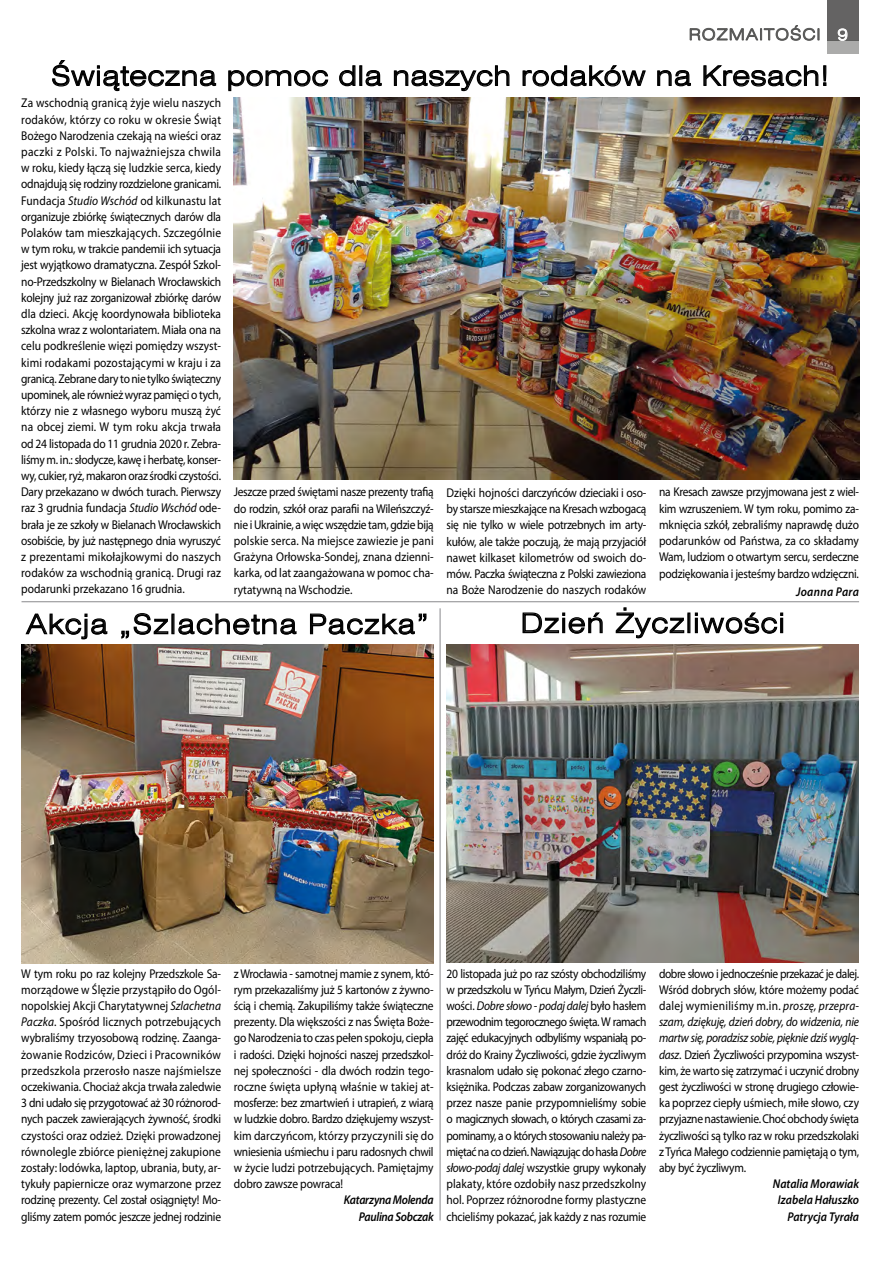
<style>
.page{position:relative;width:893px;height:1263px;background:#fff}
.page>*{position:absolute;margin:0;border:0;box-sizing:border-box;transform-origin:0 0}
.t1{font:27px "Swis 721 Lt Ex EU";letter-spacing:.03em;color:#000}
.t2{font:27px "Swis 721 Lt Ex EU";letter-spacing:.05em;color:#000}
.t3{font:15.75px "Swis 721 Lt Ex EU";letter-spacing:.075em;color:#575756}
.t4{font:12.75px/16.2px "Myriad Pro";letter-spacing:-.02em;color:#000;text-align:justify;scale:.9 1}
.t5{font:italic 600 12.75px/16.2px "Myriad Pro";color:#000;text-align:right;scale:.9 1}
.t6{font:italic 600 12.75px/16.2px "Myriad Pro";letter-spacing:-.025em;color:#000;text-align:right;scale:.9 1}
.t7{font:italic 600 12.75px "Myriad Pro";letter-spacing:.025em;color:#000;scale:.9 1}
.s1{color:#fff}
.s2{font-style:italic}
</style>
<div class="page">
<svg style="left:52px;top:60px;width:165px;height:32px"></svg>
<svg style="left:228px;top:70px;width:101px;height:22px"></svg>
<svg style="left:339px;top:65px;width:17px;height:22px"></svg>
<div style="left:359px;top:65px;width:3px;height:21px;border:1px solid #000"></div>
<svg style="left:365px;top:70px;width:17px;height:17px"></svg>
<svg style="left:393px;top:65px;width:117px;height:27px"></svg>
<svg style="left:522px;top:65px;width:124px;height:22px"></svg>
<svg style="left:657px;top:70px;width:34px;height:17px"></svg>
<svg style="left:703px;top:65px;width:124px;height:22px"></svg>
<img style="left:234px;top:98px;width:625px;height:382px">
<hr style="left:22px;top:601px;width:837px;height:1px;background:#969699">
<svg style="left:25px;top:613px;width:83px;height:27px"></svg>
<svg style="left:121px;top:613px;width:48px;height:26px"></svg>
<svg style="left:178px;top:613px;width:119px;height:22px"></svg>
<svg style="left:310px;top:613px;width:117px;height:22px"></svg>
<img style="left:21px;top:644px;width:413px;height:319px">
<hr style="left:439px;top:608px;width:2px;height:612px;background:#969699">
<svg style="left:522px;top:612px;width:81px;height:22px"></svg>
<svg style="left:615px;top:607px;width:70px;height:32px"></svg>
<svg style="left:695px;top:612px;width:88px;height:22px"></svg>
<div style="left:780px;top:618px;width:3px;height:15px;border:1px solid #000"></div>
<img style="left:446px;top:644px;width:413px;height:319px">
<svg style="left:689px;top:25px;width:130px;height:16px"></svg>
<div style="left:827px;top:0;width:32px;height:40px;background:#646363"></div>
<div style="left:827px;top:40px;width:32px;height:13px;background:#ababaa"></div>
<svg style="left:837px;top:28px;width:11px;height:13px"></svg>
<p class="t3" style="left:689px;top:25px;width:160px">ROZMAITOŚCI <span class="s1">9</span></p>
<h1 class="t1" style="left:51px;top:60px;width:779px">Świąteczna pomoc dla naszych rodaków na Kresach!</h1>
<p class="t4" style="left:21px;top:95px;width:224px">Za wschodnią granicą żyje wielu naszych rodaków, którzy co roku w okresie Świąt Bożego Narodzenia czekają na wieści oraz paczki z Polski. To najważniejsza chwila w roku, kiedy łączą się ludzkie serca, kiedy odnajdują się rodziny rozdzielone granicami.<br>Fundacja <span class="s2">Studio Wschód</span> od kilkunastu lat organizuje zbiórkę świątecznych darów dla Polaków tam mieszkających. Szczególnie w tym roku, w trakcie pandemii ich sytuacja jest wyjątkowo dramatyczna. Zespół Szkol&shy;no-Przedszkolny w Bielanach Wrocławskich kolejny już raz zorganizował zbiórkę darów dla dzieci. Akcję koordynowała biblioteka szkolna wraz z wolontariatem. Miała ona na celu podkreślenie więzi pomiędzy wszyst&shy;kimi rodakami pozostającymi w kraju i za granicą. Zebrane dary to nie tylko świąteczny upominek, ale również wyraz pamięci o tych, którzy nie z własnego wyboru muszą żyć na obcej ziemi. W tym roku akcja trwała od 24 listopada do 11 grudnia 2020 r. Zebra&shy;liśmy m. in.: słodycze, kawę i herbatę, konser&shy;wy, cukier, ryż, makaron oraz środki czystości.<br>Dary przekazano w dwóch turach. Pierwszy raz 3 grudnia fundacja <span class="s2">Studio Wschód</span> ode&shy;brała je ze szkoły w Bielanach Wrocławskich osobiście, by już następnego dnia wyruszyć z prezentami mikołajkowymi do naszych rodaków za wschodnią granicą. Drugi raz podarunki przekazano 16 grudnia.</p>
<p class="t4" style="left:234px;top:484px;width:224px">Jeszcze przed świętami nasze prezenty trafią do rodzin, szkół oraz parafii na Wileńszczyź&shy;nie i Ukrainie, a więc wszędzie tam, gdzie biją polskie serca. Na miejsce zawiezie je pani Grażyna Orłowska-Sondej, znana dzienni&shy;karka, od lat zaangażowana w pomoc cha&shy;rytatywną na Wschodzie.</p>
<p class="t4" style="left:447px;top:484px;width:224px">Dzięki hojności darczyńców dzieciaki i oso&shy;by starsze mieszkające na Kresach wzbogacą się nie tylko w wiele potrzebnych im arty&shy;kułów, ale także poczują, że mają przyjaciół nawet kilkaset kilometrów od swoich do&shy;mów. Paczka świąteczna z Polski zawieziona na Boże Narodzenie do naszych rodaków</p>
<p class="t4" style="left:659px;top:484px;width:224px">na Kresach zawsze przyjmowana jest z wiel&shy;kim wzruszeniem. W tym roku, pomimo za&shy;mknięcia szkół, zebraliśmy naprawdę dużo podarunków od Państwa, za co składamy Wam, ludziom o otwartym sercu, serdeczne podziękowania i jesteśmy bardzo wdzięczni.</p>
<p class="t7" style="left:796px;top:583px;width:71px">Joanna Para</p>
<h1 class="t2" style="left:26px;top:608px;width:404px">Akcja „Szlachetna Paczka”</h1>
<h1 class="t2" style="left:521px;top:607px;width:265px">Dzień Życzliwości</h1>
<p class="t4" style="left:21px;top:965px;width:224px">W tym roku po raz kolejny Przedszkole Sa&shy;morządowe w Ślęzie przystąpiło do Ogól&shy;nopolskiej Akcji Charytatywnej <span class="s2">Szlachetna Paczka</span>. Spośród licznych potrzebujących wybraliśmy trzyosobową rodzinę. Zaanga&shy;żowanie Rodziców, Dzieci i Pracowników przedszkola przerosło nasze najśmielsze oczekiwania. Chociaż akcja trwała zaledwie 3 dni udało się przygotować aż 30 różnorod&shy;nych paczek zawierających żywność, środki czystości oraz odzież. Dzięki prowadzonej równolegle zbiórce pieniężnej zakupione zostały: lodówka, laptop, ubrania, buty, ar&shy;tykuły papiernicze oraz wymarzone przez rodzinę prezenty. Cel został osiągnięty! Mo&shy;gliśmy zatem pomóc jeszcze jednej rodzinie</p>
<p class="t4" style="left:234px;top:965px;width:224px">z Wrocławia - samotnej mamie z synem, któ&shy;rym przekazaliśmy już 5 kartonów z żywno&shy;ścią i chemią. Zakupiliśmy także świąteczne prezenty. Dla większości z nas Święta Boże&shy;go Narodzenia to czas pełen spokoju, ciepła i radości. Dzięki hojności naszej przedszkol&shy;nej społeczności - dla dwóch rodzin tego&shy;roczne święta upłyną właśnie w takiej at&shy;mosferze: bez zmartwień i utrapień, z wiarą w ludzkie dobro. Bardzo dziękujemy wszyst&shy;kim darczyńcom, którzy przyczynili się do wniesienia uśmiechu i paru radosnych chwil w życie ludzi potrzebujących. Pamiętajmy dobro zawsze powraca!</p>
<p class="t6" style="left:344px;top:1192px;width:101px">Katarzyna Molenda<br>Paulina Sobczak</p>
<p class="t4" style="left:446px;top:965px;width:224px">20 listopada już po raz szósty obchodziliśmy w przedszkolu w Tyńcu Małym, Dzień Życzli&shy;wości. <span class="s2">Dobre słowo - podaj dalej</span> było hasłem przewodnim tegorocznego święta. W ramach zajęć edukacyjnych odbyliśmy wspaniałą po&shy;dróż do Krainy Życzliwości, gdzie życzliwym krasnalom udało się pokonać złego czarno&shy;księżnika. Podczas zabaw zorganizowanych przez nasze panie przypomnieliśmy sobie o magicznych słowach, o których czasami za&shy;pominamy, a o których stosowaniu należy pa&shy;miętać na co dzień. Nawiązując do hasła <span class="s2">Dobre słowo-podaj dalej</span> wszystkie grupy wykonały plakaty, które ozdobiły nasz przedszkolny hol. Poprzez różnorodne formy plastyczne chcieliśmy pokazać, jak każdy z nas rozumie</p>
<p class="t4" style="left:659px;top:965px;width:224px">dobre słowo i jednocześnie przekazać je dalej.<br>Wśród dobrych słów, które możemy podać dalej wymieniliśmy m.in. <span class="s2">proszę, przepra&shy;szam, dziękuję, dzień dobry, do widzenia, nie martw się, poradzisz sobie, pięknie dziś wyglą&shy;dasz</span>. Dzień Życzliwości przypomina wszyst&shy;kim, że warto się zatrzymać i uczynić drobny gest życzliwości w stronę drugiego człowie&shy;ka poprzez ciepły uśmiech, miłe słowo, czy przyjazne nastawienie. Choć obchody święta życzliwości są tylko raz w roku przedszkolaki z Tyńca Małego codziennie pamiętają o tym, aby być życzliwym.</p>
<p class="t5" style="left:773px;top:1175px;width:97px">Natalia Morawiak<br>Izabela Hałuszko<br>Patrycja Tyrała</p>
</div>
